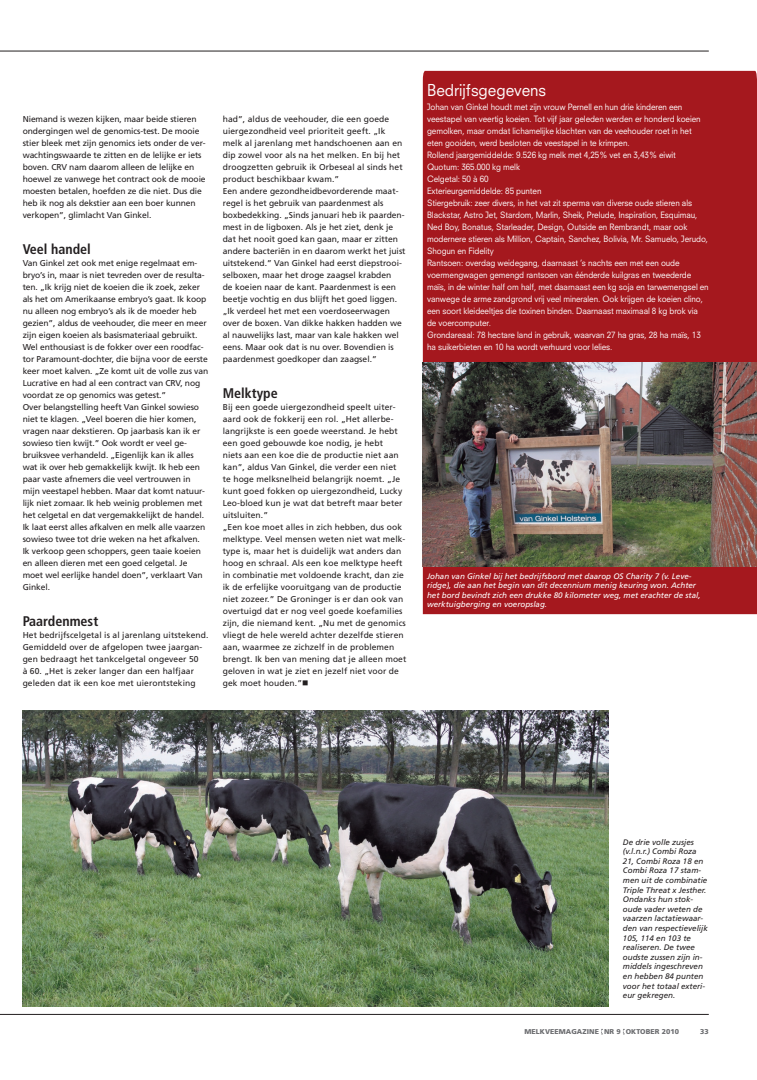
<style>
.page{position:relative;width:757px;height:1080px;background:#fff}
.page>*{position:absolute;margin:0;border:0;box-sizing:border-box;transform-origin:0 0}
.t1{font:16px "Neuzeit SLT Std";color:#fff;scale:.95 1}
.t2{font:700 condensed 14px "Frutiger LT Std";color:#231f20}
.t3{font:8.5px/12px "Frutiger LT Std";color:#231f20}
.t4{font:8.5px/12px "Neuzeit SLT Std";letter-spacing:-.01em;color:#fff;scale:.95 1}
.t5{font:italic 8px/9.6px "Frutiger LT Std";color:#231f20}
.t6{font:italic 8px/9.6px "Frutiger LT Std";color:#fff}
.t7{font:900 7px "Frutiger LT Std";letter-spacing:.01em;color:#6c6d70}
</style>
<div class="page">
<img style="left:23px;top:710px;width:586px;height:296px">
<hr style="left:0;top:1014px;width:709px;height:1px;background:#231f20">
<hr style="left:0;top:51px;width:709px;height:1px;background:#231f20">
<div style="left:423px;top:71px;width:334px;height:543px;background:#a5181e"></div>
<img style="left:423px;top:362px;width:334px;height:204px">
<p class="t3" style="left:23px;top:113px;width:184px">Niemand is wezen kijken, maar beide stieren ondergingen wel de genomics-test. De mooie stier bleek met zijn genomics iets onder de ver&shy;wachtingswaarde te zitten en de lelijke er iets boven. CRV nam daarom alleen de lelijke en hoewel ze vanwege het contract ook de mooie moesten betalen, hoefden ze die niet. Dus die heb ik nog als dekstier aan een boer kunnen verkopen”, glimlacht Van Ginkel.</p>
<h2 class="t2" style="left:23px;top:241px;width:70px">Veel handel</h2>
<p class="t3" style="left:23px;top:257px;width:187px">Van Ginkel zet ook met enige regelmaat em&shy;bryo’s in, maar is niet tevreden over de resulta&shy;ten. „Ik krijg niet de koeien die ik zoek, zeker als het om Amerikaanse embryo’s gaat. Ik koop nu alleen nog embryo’s als ik de moeder heb gezien”, aldus de veehouder, die meer en meer zijn eigen koeien als basismateriaal gebruikt.<br>Wel enthousiast is de fokker over een roodfac&shy;tor Paramount-dochter, die bijna voor de eerste keer moet kalven. „Ze komt uit de volle zus van Lucrative en had al een contract van CRV, nog voordat ze op genomics was getest.”<br>Over belangstelling heeft Van Ginkel sowieso niet te klagen. „Veel boeren die hier komen, vragen naar dekstieren. Op jaarbasis kan ik er sowieso tien kwijt.” Ook wordt er veel ge&shy;bruiksvee verhandeld. „Eigenlijk kan ik alles wat ik over heb gemakkelijk kwijt. Ik heb een paar vaste afnemers die veel vertrouwen in mijn veestapel hebben. Maar dat komt natuur&shy;lijk niet zomaar. Ik heb weinig problemen met het celgetal en dat vergemakkelijkt de handel.<br>Ik laat eerst alles afkalven en melk alle vaarzen sowieso twee tot drie weken na het afkalven.<br>Ik verkoop geen schoppers, geen taaie koeien en alleen dieren met een goed celgetal. Je moet wel eerlijke handel doen”, verklaart Van Ginkel.</p>
<h2 class="t2" style="left:23px;top:613px;width:77px">Paardenmest</h2>
<p class="t3" style="left:23px;top:629px;width:187px">Het bedrijfscelgetal is al jarenlang uitstekend.<br>Gemiddeld over de afgelopen twee jaargan&shy;gen bedraagt het tankcelgetal ongeveer 50<br>à 60. „Het is zeker langer dan een halfjaar geleden dat ik een koe met uierontsteking</p>
<p class="t3" style="left:223px;top:113px;width:184px">had”, aldus de veehouder, die een goede uiergezondheid veel prioriteit geeft. „Ik melk al jarenlang met handschoenen aan en dip zowel voor als na het melken. En bij het droogzetten gebruik ik Orbeseal al sinds het product beschikbaar kwam.”<br>Een andere gezondheidbevorderende maat&shy;regel is het gebruik van paardenmest als boxbedekking. „Sinds januari heb ik paarden&shy;mest in de ligboxen. Als je het ziet, denk je dat het nooit goed kan gaan, maar er zitten andere bacteriën in en daarom werkt het juist uitstekend.” Van Ginkel had eerst diepstrooi&shy;selboxen, maar het droge zaagsel krabden<br>de koeien naar de kant. Paardenmest is een beetje vochtig en dus blijft het goed liggen. „Ik verdeel het met een voerdoseerwagen over de boxen. Van dikke hakken hadden we al nauwelijks last, maar van kale hakken wel eens. Maar ook dat is nu over. Bovendien is paardenmest goedkoper dan zaagsel.”</p>
<h2 class="t2" style="left:223px;top:385px;width:56px">Melktype</h2>
<p class="t3" style="left:223px;top:401px;width:185px">Bij een goede uiergezondheid speelt uiter&shy;aard ook de fokkerij een rol. „Het allerbe&shy;langrijkste is een goede weerstand. Je hebt een goed gebouwde koe nodig, je hebt<br>niets aan een koe die de productie niet aan kan”, aldus Van Ginkel, die verder een niet te hoge melksnelheid belangrijk noemt. „Je kunt goed fokken op uiergezondheid, Lucky Leo-bloed kun je wat dat betreft maar beter uitsluiten.”<br>„Een koe moet alles in zich hebben, dus ook melktype. Veel mensen weten niet wat melk&shy;type is, maar het is duidelijk wat anders dan hoog en schraal. Als een koe melktype heeft in combinatie met voldoende kracht, dan zie ik de erfelijke vooruitgang van de productie niet zozeer.” De Groninger is er dan ook van overtuigd dat er nog veel goede koefamilies zijn, die niemand kent. „Nu met de genomics vliegt de hele wereld achter dezelfde stieren aan, waarmee ze zichzelf in de problemen brengt. Ik ben van mening dat je alleen moet geloven in wat je ziet en jezelf niet voor de gek moet houden.”■</p>
<h1 class="t1" style="left:427px;top:81px;width:127px">Bedrijfsgegevens</h1>
<p class="t4" style="left:427px;top:101px;width:298px">Johan van Ginkel houdt met zijn vrouw Pernell en hun drie kinderen een veestapel van veertig koeien. Tot vijf jaar geleden werden er honderd koeien gemolken, maar omdat lichamelijke klachten van de veehouder roet in het eten gooiden, werd besloten de veestapel in te krimpen.<br>Rollend jaargemiddelde: 9.526 kg melk met 4,25% vet en 3,43% eiwit Quotum: 365.000 kg melk<br>Celgetal: 50 à 60<br>Exterieurgemiddelde: 85 punten<br>Stiergebruik: zeer divers, in het vat zit sperma van diverse oude stieren als Blackstar, Astro Jet, Stardom, Marlin, Sheik, Prelude, Inspiration, Esquimau, Ned Boy, Bonatus, Starleader, Design, Outside en Rembrandt, maar ook modernere stieren als Million, Captain, Sanchez, Bolivia, Mr. Samuelo, Jerudo, Shogun en Fidelity<br>Rantsoen: overdag weidegang, daarnaast ’s nachts een met een oude voermengwagen gemengd rantsoen van éénderde kuilgras en tweederde maïs, in de winter half om half, met daarnaast een kg soja en tarwemengsel en vanwege de arme zandgrond vrij veel mineralen. Ook krijgen de koeien clino, een soort kleideeltjes die toxinen binden. Daarnaast maximaal 8 kg brok via de voercomputer.<br>Grondareaal: 78 hectare land in gebruik, waarvan 27 ha gras, 28 ha maïs, 13 ha suikerbieten en 10 ha wordt verhuurd voor lelies.</p>
<p class="t6" style="left:427px;top:571px;width:275px">Johan van Ginkel bij het bedrijfsbord met daarop OS Charity 7 (v. Leve&shy;ridge), die aan het begin van dit decennium menig keuring won. Achter het bord bevindt zich een drukke 80 kilometer weg, met erachter de stal, werktuigberging en voeropslag.</p>
<p class="t5" style="left:623px;top:837px;width:86px">De drie volle zusjes (v.l.n.r.) Combi Roza<br>21, Combi Roza 18 en<br>Combi Roza 17 stam&shy;men uit de combinatie<br>Triple Threat x Jesther.<br>Ondanks hun stok&shy;oude vader weten de vaarzen lactatiewaar&shy;den van respectievelijk<br>105, 114 en 103 te realiseren. De twee oudste zussen zijn in&shy;middels ingeschreven en hebben 84 punten voor het totaal exteri&shy;eur gekregen.</p>
<p class="t7" style="left:524px;top:1027px;width:156px">MELKVEEMAGAZINE NR 9 OKTOBER 2010</p>
<p class="t7" style="left:700px;top:1027px;width:10px">33</p>
</div>
